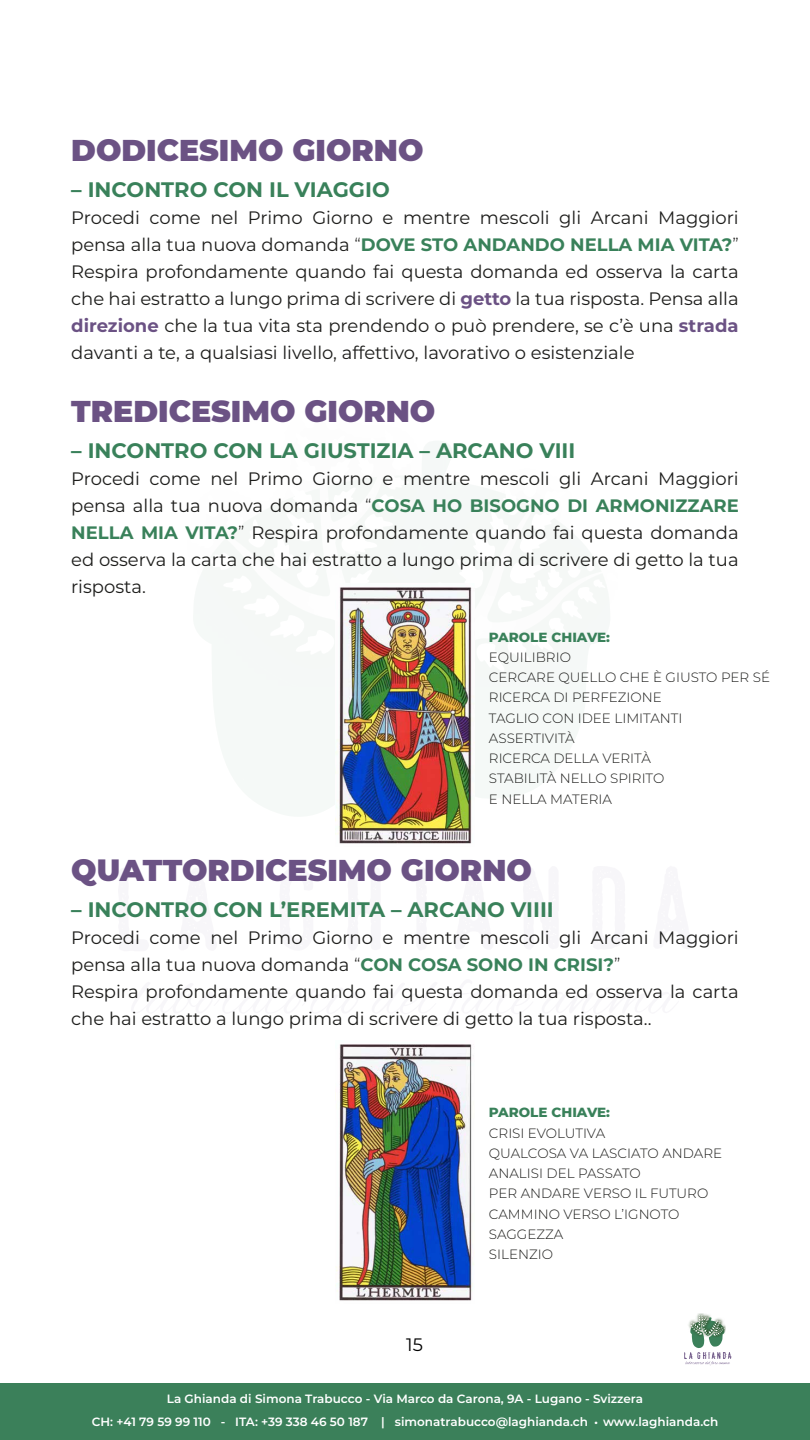
<style>
.page{position:relative;width:810px;height:1440px;background:#fff}
.page>*{position:absolute;margin:0;border:0;box-sizing:border-box;transform-origin:0 0}
.t1{font:900 30px "Montserrat";color:#6b5284}
.t2{font:700 21px "Montserrat";color:#39815a}
.t3{font:18px/27px "Montserrat";color:#1d1d1b;text-align:justify}
.t4{font:18px "Montserrat";color:#000}
.t5{font:300 13.5px/20.2px "Montserrat";color:#1d1d1b}
.t6{font:800 13.5px "Montserrat";color:#39815a}
.t7{font:600 12px/22.5px "Montserrat";color:#fff;text-align:center}
.s1{font-weight:300}
.s2{font-weight:700;color:#39815a}
.s3{font-weight:700;color:#6b5284}
.s4{font-family:"Myriad Pro";font-weight:400}
</style>
<div class="page">
<div style="left:0;top:1384px;width:810px;height:56px;background:#3b805a"></div>
<img style="left:697px;top:1313px;width:35px;height:45px">
<svg style="left:684px;top:1317px;width:47px;height:48px"></svg>
<img style="left:336px;top:587px;width:138px;height:257px">
<img style="left:336px;top:1044px;width:138px;height:257px">
<h1 class="t1" style="left:71px;top:128px;width:354px">DODICESIMO GIORNO</h1>
<p class="t2" style="left:71px;top:174px;width:320px">– INCONTRO CON IL VIAGGIO</p>
<p class="t3" style="left:71px;top:203px;width:669px">Procedi come nel Primo Giorno e mentre mescoli gli Arcani Maggiori pensa alla tua nuova domanda <span class="s1">“</span><span class="s2">DOVE STO ANDANDO NELLA MIA VITA?</span><span class="s1">” </span>Respira profondamente quando fai questa domanda ed osserva la carta che hai estratto a lungo prima di scrivere di <span class="s3">getto</span> la tua risposta. Pensa alla <span class="s3">direzione</span> che la tua vita sta prendendo o può prendere, se c’è una <span class="s3">strada </span>davanti a te, a qualsiasi livello, affettivo, lavorativo o esistenziale</p>
<h1 class="t1" style="left:71px;top:389px;width:366px">TREDICESIMO GIORNO</h1>
<p class="t2" style="left:71px;top:435px;width:506px">– INCONTRO CON LA GIUSTIZIA – ARCANO VIII</p>
<p class="t3" style="left:71px;top:464px;width:669px">Procedi come nel Primo Giorno e mentre mescoli gli Arcani Maggiori pensa alla tua nuova domanda <span class="s1">“</span><span class="s2">COSA HO BISOGNO DI ARMONIZZARE NELLA MIA VITA?</span><span class="s1">”</span> Respira profondamente quando fai questa domanda ed osserva la carta che hai estratto a lungo prima di scrivere di getto la tua risposta.</p>
<p class="t6" style="left:489px;top:627px;width:123px">PAROLE CHIAVE:</p>
<p class="t5" style="left:489px;top:646px;width:283px">EQUILIBRIO<br>CERCARE QUELLO CHE È GIUSTO PER SÉ<br>RICERCA DI PERFEZIONE<br>TAGLIO CON IDEE LIMITANTI<br>ASSERTIVITÀ<br>RICERCA DELLA VERITÀ<br>STABILITÀ NELLO SPIRITO<br>E NELLA MATERIA</p>
<h1 class="t1" style="left:71px;top:848px;width:462px">QUATTORDICESIMO GIORNO</h1>
<p class="t2" style="left:71px;top:894px;width:484px">– INCONTRO CON L’EREMITA – ARCANO VIIII</p>
<p class="t3" style="left:71px;top:923px;width:669px;text-align:left">Procedi come nel Primo Giorno e mentre mescoli gli Arcani Maggiori pensa alla tua nuova domanda <span class="s1">“</span><span class="s2">CON COSA SONO IN CRISI?</span><span class="s1">”<br></span>Respira profondamente quando fai questa domanda ed osserva la carta che hai estratto a lungo prima di scrivere di getto la tua risposta..</p>
<p class="t4" style="left:406px;top:1332px;width:18px">15</p>
<p class="t6" style="left:489px;top:1103px;width:123px">PAROLE CHIAVE:</p>
<p class="t5" style="left:489px;top:1122px;width:235px">CRISI EVOLUTIVA<br>QUALCOSA VA LASCIATO ANDARE<br>ANALISI DEL PASSATO<br>PER ANDARE VERSO IL FUTURO<br>CAMMINO VERSO L’IGNOTO<br>SAGGEZZA<br>SILENZIO</p>
<p class="t7" style="left:92px;top:1387px;width:628px">La Ghianda di Simona Trabucco - Via Marco da Carona, 9A - Lugano - Svizzera<br>CH: +41 79 59 99 110 - ITA: +39 338 46 50 187 | simonatrabucco@laghianda.ch <span class="s4">•</span> www.laghianda.ch</p>
</div>
